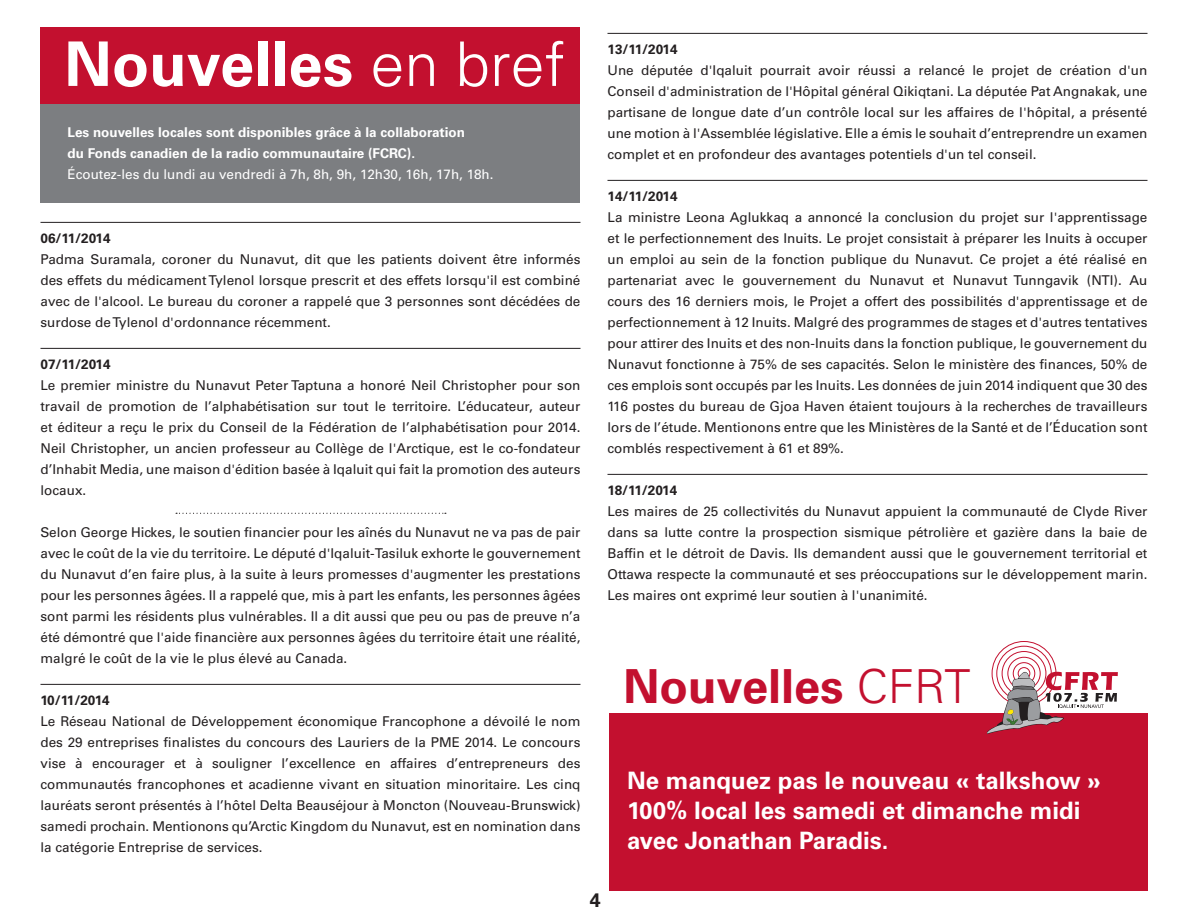
<style>
.page{position:relative;width:1188px;height:918px;background:#fff}
.page>*{position:absolute;margin:0;border:0;box-sizing:border-box;transform-origin:0 0}
.Heading_1{font:700 61.5px "Univers LT Std";color:#fff}
.Heading_1-2{font:700 46.95px "Univers LT Std";color:#c3102f}
.t1{font:700 24px/30px "Univers LT Std";color:#fff}
.Sub_Heading_2{font:700 19.5px "Univers LT Std";color:#231f20}
.Nouvelles_en_bref{font:13.5px/21px "Univers LT Std";color:#231f20;text-align:justify}
.t2{font:700 13.5px/21px "Univers LT Std";color:#fff}
.Rule_Above{font:700 13.5px "Univers LT Std";color:#231f20}
.s1{font-weight:300}
.s2{font-weight:400}
</style>
<div class="page">
<hr style="left:40px;top:222px;width:540px;height:1px;background:#231f20">
<hr style="left:40px;top:348px;width:540px;height:1px;background:#231f20">
<svg style="left:176px;top:513px;width:270px;height:1px"></svg>
<hr style="left:40px;top:684px;width:540px;height:1px;background:#231f20">
<hr style="left:608px;top:33px;width:540px;height:1px;background:#231f20">
<hr style="left:608px;top:180px;width:540px;height:1px;background:#231f20">
<hr style="left:608px;top:474px;width:540px;height:1px;background:#231f20">
<div style="left:40px;top:104px;width:540px;height:98px;background:#7c7e81"></div>
<div style="left:609px;top:713px;width:539px;height:178px;background:#c3102f"></div>
<div style="left:40px;top:27px;width:540px;height:77px;background:#c3102f"></div>
<svg style="left:990px;top:638px;width:68px;height:67px"></svg>
<div style="left:1013px;top:662px;width:22px;height:22px;border:1px solid #c3102f;border-radius:50%"></div>
<div style="left:1008px;top:657px;width:32px;height:33px;border:1px solid #c3102f;border-radius:50%"></div>
<div style="left:1002px;top:651px;width:44px;height:45px;border:1px solid #c3102f;border-radius:50%"></div>
<div style="left:1018px;top:667px;width:12px;height:13px;border:1px solid #c3102f;border-radius:50%"></div>
<svg style="left:987px;top:672px;width:131px;height:62px"></svg>
<p class="Heading_1" style="left:64px;top:28px;width:503px">Nouvelles <span class="s1">en bref</span></p>
<p class="t2" style="left:68px;top:122px;width:428px">Les nouvelles locales sont disponibles grâce à la collaboration<br>du Fonds canadien de la radio communautaire (FCRC).<br><span class="s2">Écoutez-les du lundi au vendredi à 7h, 8h, 9h, 12h30, 16h, 17h, 18h.</span></p>
<p class="Rule_Above" style="left:40px;top:230px;width:72px">06/11/2014</p>
<p class="Nouvelles_en_bref" style="left:40px;top:249px;width:541px">Padma Suramala, coroner du Nunavut, dit que les patients doivent être informés des effets du médicament Tylenol lorsque prescrit et des effets lorsqu'il est combiné avec de l'alcool. Le bureau du coroner a rappelé que 3 personnes sont décédées de surdose de Tylenol d'ordonnance récemment.</p>
<p class="Rule_Above" style="left:40px;top:356px;width:72px">07/11/2014</p>
<p class="Nouvelles_en_bref" style="left:40px;top:375px;width:542px">Le premier ministre du Nunavut Peter Taptuna a honoré Neil Christopher pour son travail de promotion de l’alphabétisation sur tout le territoire. L’éducateur, auteur et éditeur a reçu le prix du Conseil de la Fédération de l’alphabétisation pour 2014.<br>Neil Christopher, un ancien professeur au Collège de l'Arctique, est le co-fondateur d’Inhabit Media, une maison d'édition basée à Iqaluit qui fait la promotion des auteurs locaux.</p>
<p class="Nouvelles_en_bref" style="left:40px;top:522px;width:542px">Selon George Hickes, le soutien financier pour les aînés du Nunavut ne va pas de pair avec le coût de la vie du territoire. Le député d'Iqaluit-Tasiluk exhorte le gouvernement du Nunavut d’en faire plus, à la suite à leurs promesses d'augmenter les prestations pour les personnes âgées. Il a rappelé que, mis à part les enfants, les personnes âgées sont parmi les résidents plus vulnérables. Il a dit aussi que peu ou pas de preuve n’a été démontré que l'aide financière aux personnes âgées du territoire était une réalité, malgré le coût de la vie le plus élevé au Canada.</p>
<p class="Rule_Above" style="left:40px;top:692px;width:71px">10/11/2014</p>
<p class="Nouvelles_en_bref" style="left:40px;top:711px;width:542px">Le Réseau National de Développement économique Francophone a dévoilé le nom des 29 entreprises finalistes du concours des Lauriers de la PME 2014. Le concours vise à encourager et à souligner l’excellence en affaires d’entrepreneurs des communautés francophones et acadienne vivant en situation minoritaire. Les cinq lauréats seront présentés à l’hôtel Delta Beauséjour à Moncton (Nouveau-Brunswick) samedi prochain. Mentionons qu’Arctic Kingdom du Nunavut, est en nomination dans la catégorie Entreprise de services.</p>
<p class="Rule_Above" style="left:608px;top:41px;width:72px">13/11/2014</p>
<p class="Nouvelles_en_bref" style="left:608px;top:60px;width:541px">Une députée d'Iqaluit pourrait avoir réussi a relancé le projet de création d'un Conseil d'administration de l'Hôpital général Qikiqtani. La députée Pat Angnakak, une partisane de longue date d’un contrôle local sur les affaires de l'hôpital, a présenté une motion à l'Assemblée législative. Elle a émis le souhait d’entreprendre un examen complet et en profondeur des avantages potentiels d'un tel conseil.</p>
<p class="Rule_Above" style="left:608px;top:188px;width:72px">14/11/2014</p>
<p class="Nouvelles_en_bref" style="left:608px;top:207px;width:542px">La ministre Leona Aglukkaq a annoncé la conclusion du projet sur l'apprentissage et le perfectionnement des Inuits. Le projet consistait à préparer les Inuits à occuper un emploi au sein de la fonction publique du Nunavut. Ce projet a été réalisé en partenariat avec le gouvernement du Nunavut et Nunavut Tunngavik (NTI). Au cours des 16 derniers mois, le Projet a offert des possibilités d'apprentissage et de perfectionnement à 12 Inuits. Malgré des programmes de stages et d'autres tentatives pour attirer des Inuits et des non-Inuits dans la fonction publique, le gouvernement du Nunavut fonctionne à 75% de ses capacités. Selon le ministère des finances, 50% de ces emplois sont occupés par les Inuits. Les données de juin 2014 indiquent que 30 des 116 postes du bureau de Gjoa Haven étaient toujours à la recherches de travailleurs lors de l’étude. Mentionons entre que les Ministères de la Santé et de l’Éducation sont comblés respectivement à 61 et 89%.</p>
<p class="Rule_Above" style="left:608px;top:482px;width:71px">18/11/2014</p>
<p class="Nouvelles_en_bref" style="left:608px;top:501px;width:542px">Les maires de 25 collectivités du Nunavut appuient la communauté de Clyde River dans sa lutte contre la prospection sismique pétrolière et gazière dans la baie de Baffin et le détroit de Davis. Ils demandent aussi que le gouvernement territorial et Ottawa respecte la communauté et ses préoccupations sur le développement marin.<br>Les maires ont exprimé leur soutien à l'unanimité.</p>
<p class="Heading_1-2" style="left:623px;top:659px;width:349px">Nouvelles <span class="s1">CFRT</span></p>
<p class="t1" style="left:627px;top:766px;width:475px">Ne manquez pas le nouveau « talkshow »<br>100% local les samedi et dimanche midi avec Jonathan Paradis.</p>
<p class="Sub_Heading_2" style="left:590px;top:889px;width:12px">4</p>
</div>
